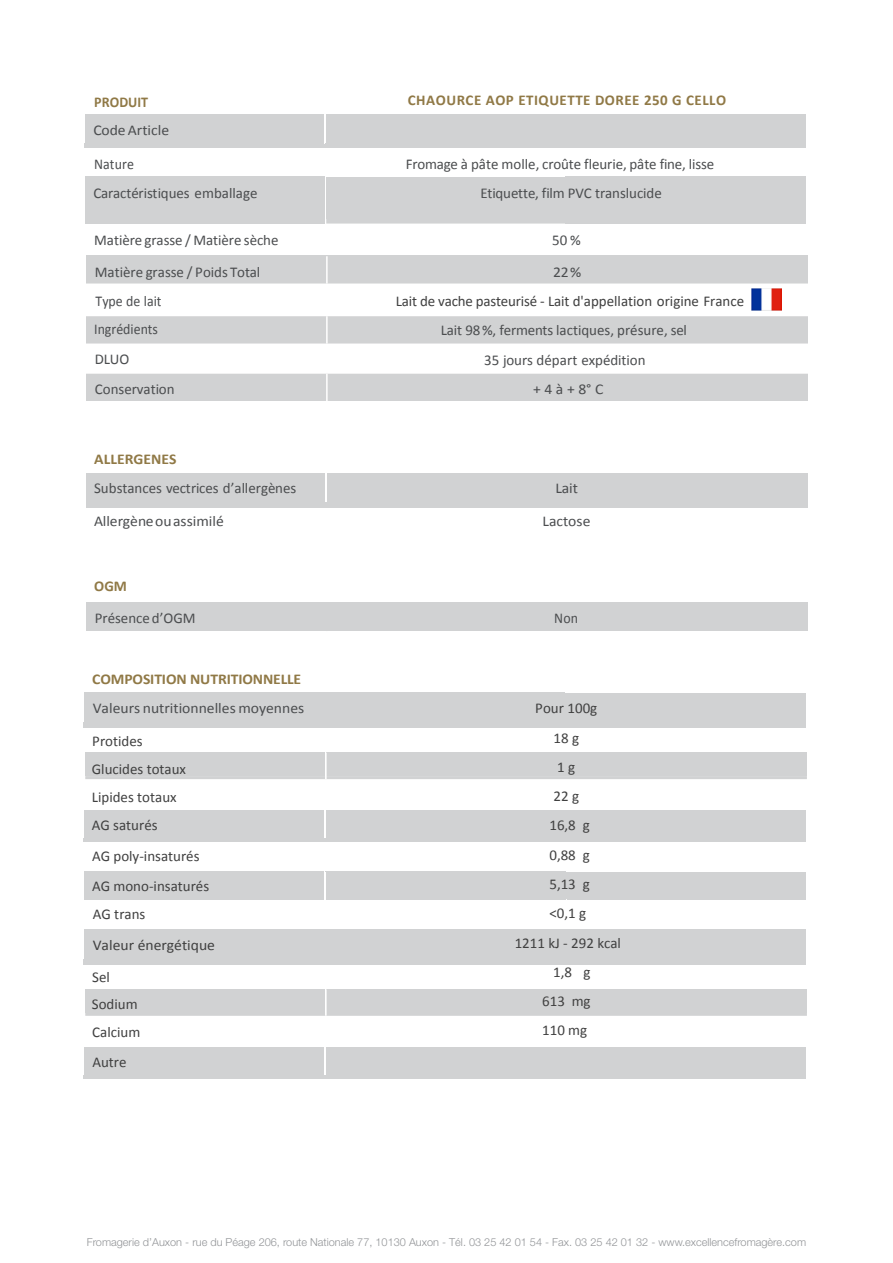
<style>
.page{position:relative;width:893px;height:1263px;background:#fff}
.page>*{position:absolute;margin:0;border:0;box-sizing:border-box;transform-origin:0 0}
.t1{font:15px/31.8px "Calibri";color:#4b4d4f}
.t2{font:15px/29.2px "Calibri";color:#404040}
.t3{font:15px "Calibri";color:#4b4d4f;scale:1.05 1}
.t4{font:15px/29px "Calibri";color:#4b4d4f;scale:.93 1}
.t5{font:700 15px "Calibri";letter-spacing:.005em;color:#907946;scale:1.05 1}
.t6{font:700 15px "Calibri";letter-spacing:.035em;color:#907946}
.t7{font:700 15px "Calibri";letter-spacing:.005em;color:#907946;scale:.94 1}
.t8{font:700 15px "Calibri";letter-spacing:.005em;color:#907946}
.t9{font:300 10.95px "Helvetica Neue";color:#939598}
</style>
<div class="page">
<hr style="left:85px;top:139px;width:240px;height:4px;background:#d1d2d3">
<div style="left:85px;top:114px;width:240px;height:25px;background:#d1d2d3"></div>
<hr style="left:326px;top:139px;width:238px;height:4px;background:#d1d2d3">
<div style="left:326px;top:114px;width:238px;height:25px;background:#d1d2d3"></div>
<div style="left:553px;top:115px;width:253px;height:30px;background:#d1d2d3"></div>
<hr style="left:84px;top:144px;width:241px;height:4px;background:#d1d2d3">
<svg style="left:325px;top:144px;width:4px;height:4px"></svg>
<hr style="left:329px;top:144px;width:235px;height:4px;background:#d1d2d3">
<svg style="left:564px;top:145px;width:5px;height:3px"></svg>
<hr style="left:569px;top:144px;width:237px;height:4px;background:#d1d2d3">
<div style="left:86px;top:497px;width:239px;height:6px;background:#d1d2d3"></div>
<div style="left:86px;top:473px;width:239px;height:24px;background:#d1d2d3"></div>
<div style="left:327px;top:497px;width:480px;height:6px;background:#d1d2d3"></div>
<div style="left:327px;top:473px;width:480px;height:24px;background:#d1d2d3"></div>
<div style="left:86px;top:503px;width:239px;height:5px;background:#d1d2d3"></div>
<svg style="left:325px;top:503px;width:7px;height:5px"></svg>
<div style="left:332px;top:503px;width:475px;height:5px;background:#d1d2d3"></div>
<div style="left:86px;top:602px;width:241px;height:29px;background:#d1d2d3"></div>
<div style="left:327px;top:602px;width:481px;height:29px;background:#d1d2d3"></div>
<div style="left:86px;top:373px;width:241px;height:29px;background:#d1d2d3"></div>
<div style="left:327px;top:373px;width:481px;height:29px;background:#d1d2d3"></div>
<hr style="left:86px;top:372px;width:722px;height:2px;background:#fff">
<hr style="left:326px;top:374px;width:2px;height:27px;background:#fff">
<hr style="left:86px;top:401px;width:722px;height:1px;background:#fff">
<div style="left:86px;top:315px;width:241px;height:29px;background:#d1d2d3"></div>
<div style="left:327px;top:315px;width:481px;height:29px;background:#d1d2d3"></div>
<hr style="left:86px;top:315px;width:722px;height:1px;background:#fff">
<hr style="left:326px;top:316px;width:2px;height:28px;background:#fff">
<div style="left:86px;top:255px;width:241px;height:29px;background:#d1d2d3"></div>
<div style="left:327px;top:255px;width:481px;height:29px;background:#d1d2d3"></div>
<hr style="left:326px;top:256px;width:2px;height:28px;background:#fff">
<div style="left:85px;top:201px;width:240px;height:23px;background:#d1d2d3"></div>
<div style="left:85px;top:177px;width:240px;height:24px;background:#d1d2d3"></div>
<div style="left:326px;top:218px;width:239px;height:6px;background:#d1d2d3"></div>
<div style="left:326px;top:177px;width:239px;height:23px;background:#d1d2d3"></div>
<div style="left:326px;top:200px;width:239px;height:18px;background:#d1d2d3"></div>
<div style="left:565px;top:201px;width:241px;height:23px;background:#d1d2d3"></div>
<div style="left:565px;top:177px;width:241px;height:24px;background:#d1d2d3"></div>
<hr style="left:84px;top:834px;width:240px;height:4px;background:#d1d2d3">
<div style="left:84px;top:810px;width:240px;height:24px;background:#d1d2d3"></div>
<hr style="left:325px;top:834px;width:241px;height:4px;background:#d1d2d3">
<div style="left:325px;top:810px;width:241px;height:24px;background:#d1d2d3"></div>
<div style="left:559px;top:810px;width:247px;height:30px;background:#d1d2d3"></div>
<hr style="left:83px;top:838px;width:241px;height:4px;background:#d1d2d3">
<svg style="left:324px;top:810px;width:4px;height:32px"></svg>
<hr style="left:328px;top:838px;width:238px;height:4px;background:#d1d2d3">
<hr style="left:570px;top:838px;width:236px;height:4px;background:#d1d2d3">
<hr style="left:84px;top:895px;width:240px;height:4px;background:#d1d2d3">
<div style="left:84px;top:872px;width:240px;height:23px;background:#d1d2d3"></div>
<hr style="left:325px;top:895px;width:241px;height:4px;background:#d1d2d3">
<div style="left:325px;top:872px;width:241px;height:23px;background:#d1d2d3"></div>
<hr style="left:567px;top:895px;width:239px;height:4px;background:#d1d2d3">
<div style="left:561px;top:872px;width:245px;height:26px;background:#d1d2d3"></div>
<hr style="left:85px;top:776px;width:722px;height:3px;background:#d1d2d3">
<div style="left:85px;top:753px;width:240px;height:23px;background:#d1d2d3"></div>
<div style="left:327px;top:753px;width:480px;height:23px;background:#d1d2d3"></div>
<hr style="left:325px;top:753px;width:2px;height:26px;background:#fff">
<div style="left:84px;top:717px;width:248px;height:5px;background:#d1d2d3"></div>
<div style="left:84px;top:693px;width:240px;height:24px;background:#d1d2d3"></div>
<div style="left:326px;top:717px;width:239px;height:5px;background:#d1d2d3"></div>
<div style="left:322px;top:693px;width:243px;height:24px;background:#d1d2d3"></div>
<div style="left:557px;top:693px;width:249px;height:29px;background:#d1d2d3"></div>
<div style="left:83px;top:722px;width:241px;height:6px;background:#d1d2d3"></div>
<svg style="left:324px;top:722px;width:6px;height:6px"></svg>
<div style="left:330px;top:722px;width:235px;height:6px;background:#d1d2d3"></div>
<svg style="left:565px;top:722px;width:5px;height:6px"></svg>
<div style="left:570px;top:722px;width:236px;height:6px;background:#d1d2d3"></div>
<hr style="left:84px;top:1070px;width:240px;height:4px;background:#d1d2d3">
<div style="left:84px;top:1047px;width:240px;height:23px;background:#d1d2d3"></div>
<hr style="left:325px;top:1070px;width:241px;height:4px;background:#d1d2d3">
<div style="left:325px;top:1047px;width:241px;height:23px;background:#d1d2d3"></div>
<hr style="left:565px;top:1070px;width:241px;height:4px;background:#d1d2d3">
<div style="left:561px;top:1047px;width:245px;height:23px;background:#d1d2d3"></div>
<hr style="left:83px;top:1074px;width:241px;height:4px;background:#d1d2d3">
<svg style="left:324px;top:1047px;width:4px;height:31px"></svg>
<hr style="left:328px;top:1074px;width:238px;height:4px;background:#d1d2d3">
<svg style="left:566px;top:1074px;width:4px;height:4px"></svg>
<hr style="left:570px;top:1074px;width:236px;height:4px;background:#d1d2d3">
<hr style="left:85px;top:1013px;width:722px;height:3px;background:#d1d2d3">
<div style="left:85px;top:989px;width:240px;height:24px;background:#d1d2d3"></div>
<div style="left:327px;top:989px;width:480px;height:24px;background:#d1d2d3"></div>
<hr style="left:325px;top:989px;width:2px;height:27px;background:#fff">
<div style="left:84px;top:953px;width:248px;height:6px;background:#d1d2d3"></div>
<div style="left:84px;top:929px;width:240px;height:25px;background:#d1d2d3"></div>
<div style="left:326px;top:954px;width:239px;height:5px;background:#d1d2d3"></div>
<div style="left:322px;top:929px;width:243px;height:25px;background:#d1d2d3"></div>
<div style="left:566px;top:954px;width:240px;height:5px;background:#d1d2d3"></div>
<div style="left:563px;top:929px;width:243px;height:29px;background:#d1d2d3"></div>
<div style="left:83px;top:959px;width:241px;height:6px;background:#d1d2d3"></div>
<svg style="left:324px;top:959px;width:6px;height:6px"></svg>
<div style="left:330px;top:959px;width:235px;height:6px;background:#d1d2d3"></div>
<svg style="left:565px;top:959px;width:5px;height:6px"></svg>
<div style="left:570px;top:959px;width:236px;height:6px;background:#d1d2d3"></div>
<img style="left:752px;top:288px;width:30px;height:23px">
<p class="t7" style="left:94px;top:91px;width:59px">PRODUIT</p>
<p class="t3" style="left:93px;top:119px;width:74px">CodeArticle</p>
<p class="t4" style="left:93px;top:149px;width:178px">Nature<br>Caractéristiques emballage</p>
<p class="t1" style="left:94px;top:223px;width:186px">Matière grasse / Matière sèche<br>Matière grasse / Poids Total</p>
<p class="t6" style="left:408px;top:89px;width:320px">CHAOURCE AOP ETIQUETTE DOREE 250 G CELLO</p>
<p class="t1" style="left:406px;top:147px;width:310px">Fromage à pâte molle, croûte fleurie, pâte fine, lisse</p>
<p class="t1" style="left:480px;top:177px;width:183px">Etiquette, film PVC translucide</p>
<p class="t1" style="left:552px;top:223px;width:30px">50 %</p>
<p class="t3" style="left:553px;top:261px;width:29px">22%</p>
<p class="t4" style="left:96px;top:286px;width:72px">Type de lait</p>
<p class="t2" style="left:396px;top:286px;width:350px">Lait de vache pasteurisé - Lait d'appellation origine France</p>
<p class="t4" style="left:94px;top:315px;width:70px">Ingrédients</p>
<p class="t1" style="left:441px;top:314px;width:248px">Lait 98%, ferments lactiques, présure, sel</p>
<p class="t1" style="left:95px;top:342px;width:36px">DLUO</p>
<p class="t1" style="left:484px;top:343px;width:163px">35 jours départ expédition</p>
<p class="t1" style="left:95px;top:373px;width:81px">Conservation</p>
<p class="t3" style="left:533px;top:379px;width:68px">+ 4 à + 8° C</p>
<p class="t5" style="left:94px;top:449px;width:80px">ALLERGENES</p>
<p class="t1" style="left:94px;top:472px;width:204px">Substances vectrices d’allergènes</p>
<p class="t3" style="left:555px;top:478px;width:23px">Lait</p>
<p class="t3" style="left:94px;top:511px;width:125px">Allergèneouassimilé</p>
<p class="t3" style="left:542px;top:511px;width:47px">Lactose</p>
<p class="t8" style="left:94px;top:576px;width:34px">OGM</p>
<p class="t1" style="left:95px;top:602px;width:102px">Présenced’OGM</p>
<p class="t4" style="left:554px;top:603px;width:27px">Non</p>
<p class="t5" style="left:92px;top:668px;width:200px">COMPOSITION NUTRITIONNELLE</p>
<p class="t3" style="left:93px;top:698px;width:203px">Valeurs nutritionnelles moyennes</p>
<p class="t2" style="left:92px;top:726px;width:96px;line-height:28px">Protides<br>Glucides totaux<br>Lipides totaux<br>AG saturés</p>
<p class="t2" style="left:92px;top:841px;width:119px">AG poly-insaturés<br>AG mono-insaturés</p>
<p class="t2" style="left:93px;top:898px;width:124px;line-height:30.6px">AG trans<br>Valeur énergétique</p>
<p class="t2" style="left:92px;top:964px;width:47px;line-height:26.5px">Sel<br>Sodium</p>
<p class="t2" style="left:92px;top:1017px;width:50px">Calcium<br>Autre</p>
<p class="t2" style="left:515px;top:693px;width:108px;text-align:center">Pour 100g<br>18 g<br>1 g<br>22 g<br>16,8 g<br>0,88 g<br>5,13 g<br>&lt;0,1 g<br>1211 kJ - 292 kcal<br>1,8 g<br>613 mg<br>110 mg</p>
<p class="t9" style="left:87px;top:1235px;width:721px">Fromagerie d’Auxon - rue du Péage 206, route Nationale 77, 10130 Auxon - Tél. 03 25 42 01 54 - Fax. 03 25 42 01 32 - www.excellencefromagère.com</p>
</div>
